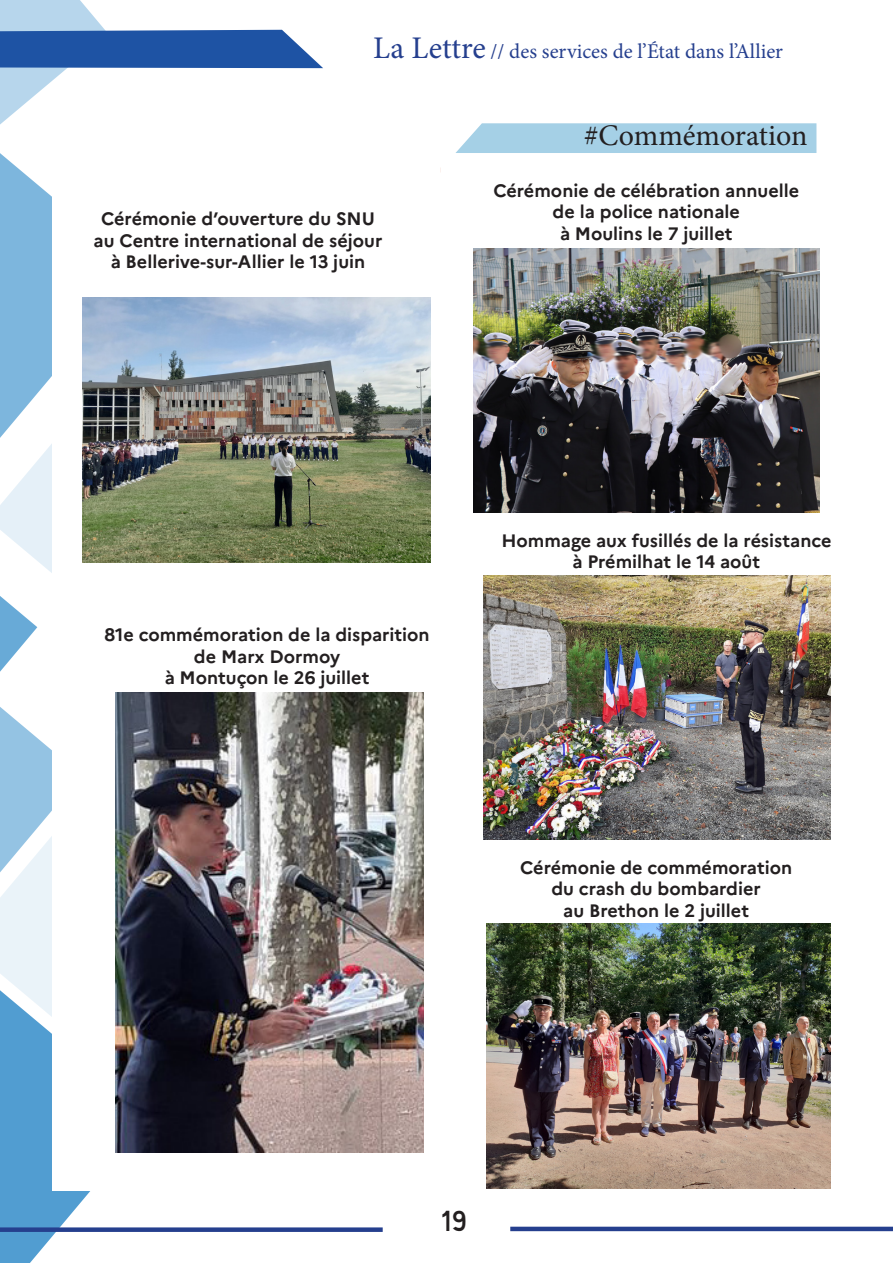
<style>
.page{position:relative;width:893px;height:1263px;background:#fff}
.page>*{position:absolute;margin:0;border:0;box-sizing:border-box;transform-origin:0 0}
.t1{font:30px "Minion Pro";color:#231f20}
.t2{font:25.5px "Caracteres L2";color:#231f20}
.t3{font:21px "Minion Pro";color:#253f8e}
.t4{font:700 18px/21.6px "Marianne";color:#231f20;text-align:center}
.s1{font-size:31.5px}
</style>
<div class="page">
<hr style="left:510px;top:1227px;width:383px;height:4px;background:#253f8e">
<svg style="left:0;top:465px;width:52px;height:490px"></svg>
<svg style="left:0;top:955px;width:91px;height:308px;fill:#519dd1"></svg>
<svg style="left:0;top:197px;width:52px;height:268px;fill:#7db6dd"></svg>
<svg style="left:0;top:0;width:323px;height:197px"></svg>
<div style="left:0;top:1227px;width:383px;height:5px;background:#253f8e"></div>
<svg style="left:455px;top:123px;width:361px;height:30px;background:#a9d2e7"></svg>
<div style="left:53px;top:154px;width:776px;height:1036px;background:#fff"></div>
<img style="left:473px;top:248px;width:346px;height:265px">
<img style="left:483px;top:575px;width:348px;height:265px">
<img style="left:486px;top:924px;width:345px;height:264px">
<img style="left:115px;top:692px;width:309px;height:460px">
<img style="left:83px;top:298px;width:347px;height:264px">
<p class="t3" style="left:373px;top:37px;width:411px"><span class="s1">La Lettre</span> // des services de l’État dans l’Allier</p>
<p class="t4" style="left:94px;top:208px;width:290px">Cérémonie d’ouverture du SNU au Centre international de séjour à Bellerive-sur-Allier le 13 juin</p>
<p class="t1" style="left:584px;top:115px;width:225px">#Commémoration</p>
<p class="t4" style="left:493px;top:180px;width:307px">Cérémonie de célébration annuelle de la police nationale<br>à Moulins le 7 juillet</p>
<p class="t4" style="left:105px;top:624px;width:327px">81e commémoration de la disparition de Marx Dormoy<br>à Montuçon le 26 juillet</p>
<p class="t4" style="left:501px;top:529px;width:332px">Hommage aux fusillés de la résistance à Prémilhat le 14 août</p>
<p class="t4" style="left:520px;top:857px;width:274px">Cérémonie de commémoration du crash du bombardier<br>au Brethon le 2 juillet</p>
<h2 class="t2" style="left:441px;top:1206px;width:27px">19</h2>
</div>
